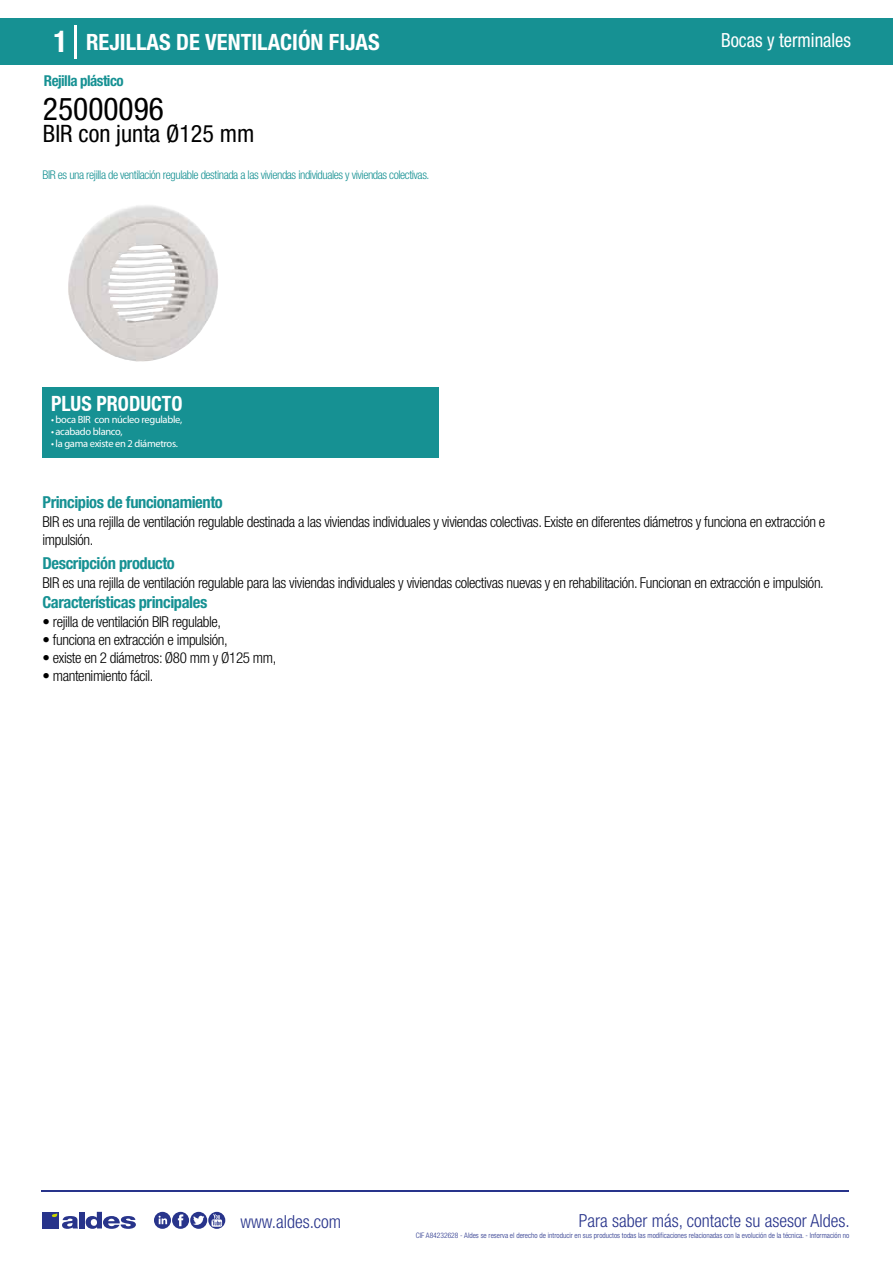
<style>
.page{position:relative;width:893px;height:1263px;background:#fff}
.page>*{position:absolute;margin:0;border:0;box-sizing:border-box;transform-origin:0 0}
.t1{font:condensed 31.5px "Helvetica Neue LT Std";color:#000}
.t2{font:condensed 24px "Helvetica Neue LT Std";color:#000}
.t3{font:700 condensed 22.5px "Helvetica Neue LT Std";color:#fff}
.t4{font:700 condensed 21px "Helvetica Neue";color:#fff;scale:.95 1}
.t5{font:condensed 19.5px "Helvetica Neue LT Std";color:#fff;scale:.95 1}
.t6{font:300 condensed 18px "Helvetica Neue";color:#28348b}
.t7{font:700 condensed 16.5px "Helvetica Neue LT Std";letter-spacing:-.025em;color:#169193}
.t8{font:300 condensed 15px/18px "Helvetica Neue LT Std";letter-spacing:-.025em;color:#000}
.t9{font:700 condensed 15px "Helvetica Neue LT Std";letter-spacing:-.035em;color:#169193}
.t10{font:300 condensed 12px "Helvetica Neue LT Std";letter-spacing:-.035em;color:#169193}
.t11{font:10.5px "Myriad Pro";letter-spacing:-.03em;color:#fff}
.t12{font:300 condensed 7.5px "Helvetica Neue";color:#28348b}
.s1{font-size:30px}
</style>
<div class="page">
<div style="left:0;top:18px;width:893px;height:46px;background:#169193"></div>
<div style="left:43px;top:387px;width:396px;height:70px;background:#169193"></div>
<hr style="left:74px;top:25px;width:2px;height:33px;background:#fff">
<svg style="left:68px;top:205px;width:150px;height:157px;fill:#dcd9d6"></svg>
<hr style="left:41px;top:1190px;width:808px;height:1px;background:#28348b">
<svg style="left:154px;top:1212px;width:71px;height:17px"></svg>
<div style="left:42px;top:1212px;width:17px;height:16px;background:#28348b"></div>
<div style="left:79px;top:1212px;width:5px;height:16px;background:#28348b"></div>
<svg style="left:86px;top:1212px;width:50px;height:17px"></svg>
<svg style="left:52px;top:1213px;width:26px;height:16px"></svg>
<h3 class="t3" style="left:54px;top:28px;width:328px"><span class="s1">1</span> REJILLAS DE VENTILACIÓN FIJAS</h3>
<h3 class="t5" style="left:721px;top:29px;width:138px">Bocas y terminales</h3>
<p class="t9" style="left:44px;top:71px;width:81px">Rejilla plástico</p>
<h1 class="t1" style="left:43px;top:91px;width:122px">25000096</h1>
<h2 class="t2" style="left:43px;top:120px;width:213px">BIR con junta Ø125 mm</h2>
<p class="t10" style="left:43px;top:167px;width:388px">BIR es una rejilla de ventilación regulable destinada a las viviendas individuales y viviendas colectivas.</p>
<h3 class="t4" style="left:51px;top:391px;width:140px">PLUS PRODUCTO</h3>
<p class="t11" style="left:51px;top:413px;width:133px">• boca BIR con núcleo regulable,</p>
<p class="t11" style="left:51px;top:425px;width:73px">• acabado blanco,</p>
<p class="t11" style="left:51px;top:437px;width:128px">• la gama existe en 2 diámetros.</p>
<p class="t7" style="left:43px;top:492px;width:182px">Principios de funcionamiento</p>
<p class="t8" style="left:43px;top:513px;width:784px">BIR es una rejilla de ventilación regulable destinada a las viviendas individuales y viviendas colectivas. Existe en diferentes diámetros y funciona en extracción e impulsión.</p>
<p class="t8" style="left:43px;top:573px;width:783px">BIR es una rejilla de ventilación regulable para las viviendas individuales y viviendas colectivas nuevas y en rehabilitación. Funcionan en extracción e impulsión.</p>
<p class="t7" style="left:43px;top:553px;width:134px">Descripción producto</p>
<p class="t7" style="left:43px;top:592px;width:166px">Características principales</p>
<p class="t8" style="left:43px;top:613px;width:180px">• rejilla de ventilación BIR regulable,</p>
<p class="t8" style="left:43px;top:631px;width:187px">• funciona en extracción e impulsión,</p>
<p class="t8" style="left:43px;top:649px;width:235px">• existe en 2 diámetros: Ø80 mm y Ø125 mm,</p>
<p class="t8" style="left:43px;top:667px;width:112px">• mantenimiento fácil.</p>
<p class="t6" style="left:240px;top:1211px;width:102px">www.aldes.com</p>
<p class="t6" style="left:579px;top:1211px;width:272px">Para saber más, contacte su asesor Aldes.</p>
<p class="t12" style="left:416px;top:1230px;width:435px">CIF A84232628 - Aldes se reserva el derecho de introducir en sus productos todas las modificaciones relacionadas con la evolución de la técnica. - Información no</p>
</div>
